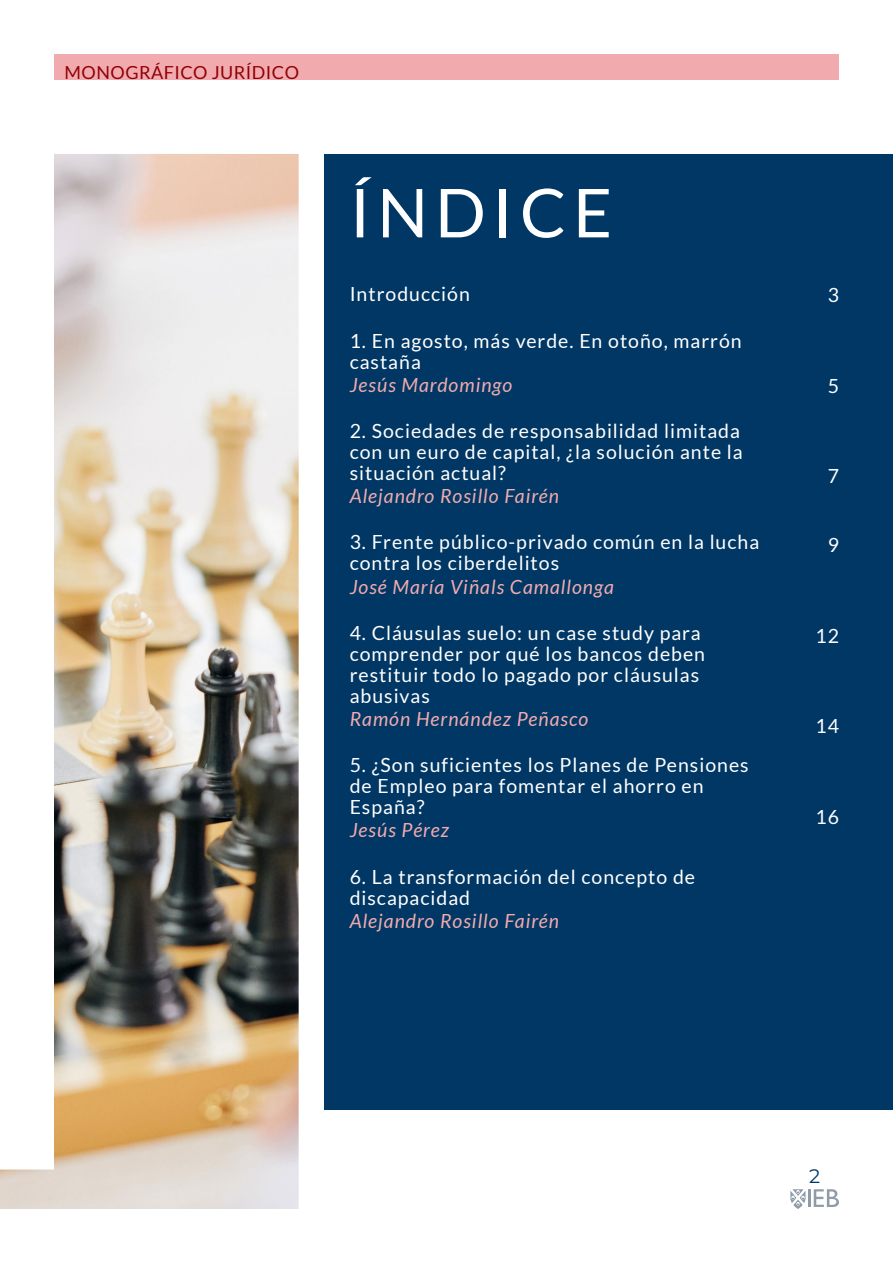
<style>
.page{position:relative;width:893px;height:1263px;background:#fff}
.page>*{position:absolute;margin:0;border:0;box-sizing:border-box;transform-origin:0 0}
.t1{font:67.5px "Lato";letter-spacing:.1em;color:#fff}
.t2{font:19.5px/21px "Lato";letter-spacing:.05em;color:#fff}
.t3{font:italic 19.5px "Lato";letter-spacing:.05em;color:#f1abae}
.t4{font:100 19.5px "Montserrat";color:#003764}
.t5{font:18px "Lato";letter-spacing:.025em;color:#910007}
</style>
<div class="page">
<div style="left:54px;top:54px;width:785px;height:26px;background:#f1abae"></div>
<svg style="left:814px;top:1189px;width:25px;height:18px"></svg>
<hr style="left:808px;top:1189px;width:3px;height:18px;background:#909ba8">
<svg style="left:790px;top:1189px;width:15px;height:20px"></svg>
<div style="left:324px;top:154px;width:569px;height:955px;background:#003764"></div>
<img style="left:0;top:154px;width:299px;height:1055px">
<p class="t5" style="left:65px;top:63px;width:236px">MONOGRÁFICO JURÍDICO</p>
<h1 class="t1" style="left:350px;top:175px;width:264px">ÍNDICE</h1>
<p class="t2" style="left:350px;top:284px;width:122px">Introducción</p>
<p class="t2" style="left:350px;top:330px;width:394px">1. En agosto, más verde. En otoño, marrón castaña</p>
<p class="t3" style="left:350px;top:374px;width:164px">Jesús Mardomingo</p>
<p class="t2" style="left:350px;top:420px;width:395px">2. Sociedades de responsabilidad limitada con un euro de capital, ¿la solución ante la situación actual?</p>
<p class="t3" style="left:350px;top:485px;width:211px">Alejandro Rosillo Fairén</p>
<p class="t2" style="left:350px;top:532px;width:411px">3. Frente público-privado común en la lucha contra los ciberdelitos</p>
<p class="t3" style="left:350px;top:576px;width:266px">José María Viñals Camallonga</p>
<p class="t2" style="left:350px;top:622px;width:357px">4. Cláusulas suelo: un case study para comprender por qué los bancos deben restituir todo lo pagado por cláusulas abusivas</p>
<p class="t3" style="left:350px;top:708px;width:240px">Ramón Hernández Peñasco</p>
<p class="t2" style="left:350px;top:754px;width:400px">5. ¿Son suficientes los Planes de Pensiones de Empleo para fomentar el ahorro en<br>España?</p>
<p class="t3" style="left:350px;top:819px;width:101px">Jesús Pérez</p>
<p class="t2" style="left:350px;top:866px;width:347px">6. La transformación del concepto de discapacidad</p>
<p class="t3" style="left:350px;top:910px;width:211px">Alejandro Rosillo Fairén</p>
<p class="t2" style="left:828px;top:284px;width:13px">3</p>
<p class="t2" style="left:828px;top:375px;width:13px">5</p>
<p class="t2" style="left:828px;top:465px;width:13px">7</p>
<p class="t2" style="left:828px;top:534px;width:13px">9</p>
<p class="t2" style="left:815px;top:625px;width:25px">12</p>
<p class="t2" style="left:815px;top:715px;width:25px">14</p>
<p class="t2" style="left:815px;top:806px;width:25px">16</p>
<p class="t4" style="left:809px;top:1163px;width:13px">2</p>
</div>
